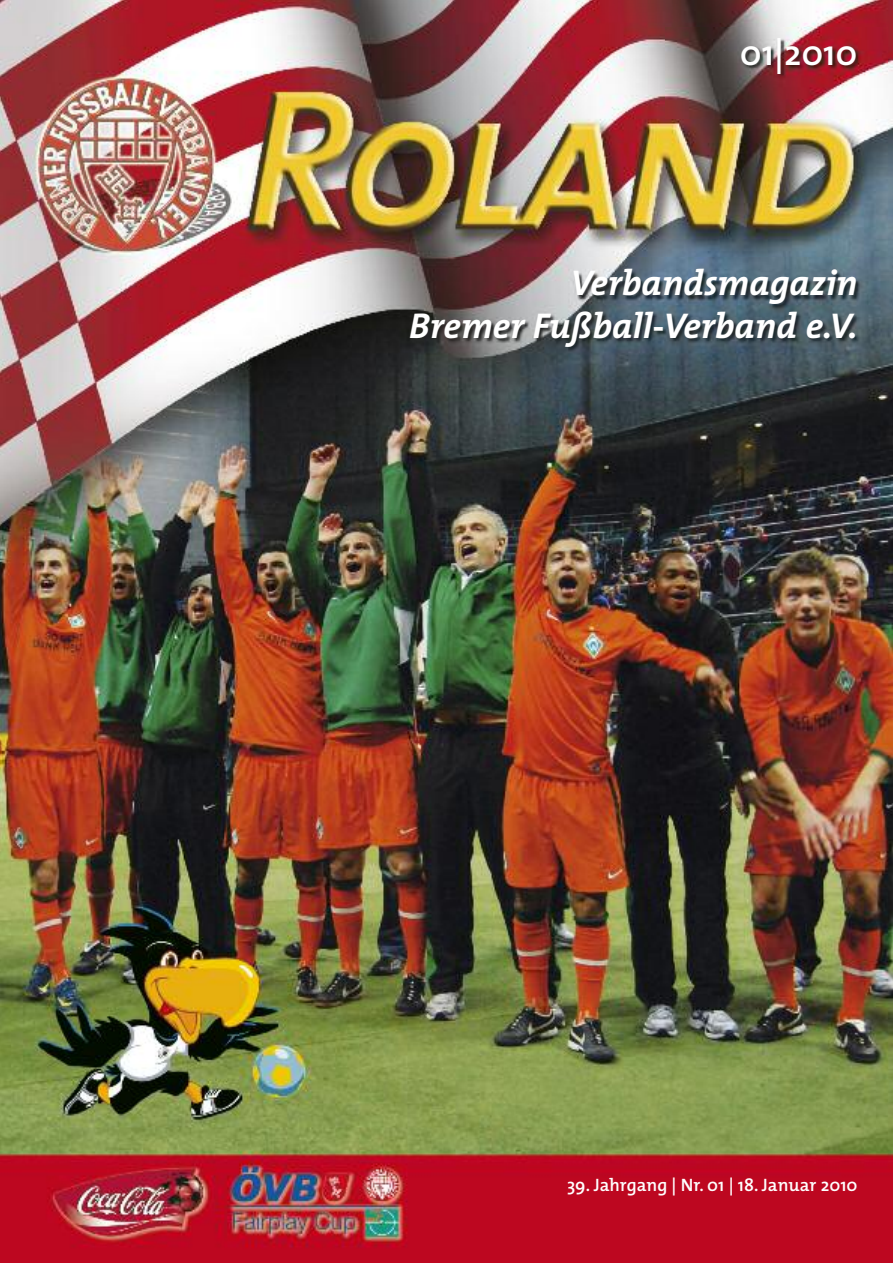
<style>
.page{position:relative;width:893px;height:1263px;background:#fff}
.page>*{position:absolute;margin:0;border:0;box-sizing:border-box;transform-origin:0 0}
.t1{font:italic 700 36px/43.2px "The Mix";color:#fff;text-align:right}
.t2{font:600 36px "The Mix";color:#fff}
.t3{font:600 18px "The Mix";color:#fff}
</style>
<div class="page">
<img style="left:0;top:0;width:893px;height:1263px">
<img style="left:665px;top:27px;width:222px;height:92px">
<img style="left:352px;top:257px;width:541px;height:257px">
<p class="t2" style="left:740px;top:41px;width:119px">01|2010</p>
<p class="t1" style="left:409px;top:265px;width:450px">Verbandsmagazin<br>Bremer Fußball-Verband e.V.</p>
<p class="t3" style="left:567px;top:1179px;width:292px">39. Jahrgang | Nr. 01 | 18. Januar 2010</p>
</div>
